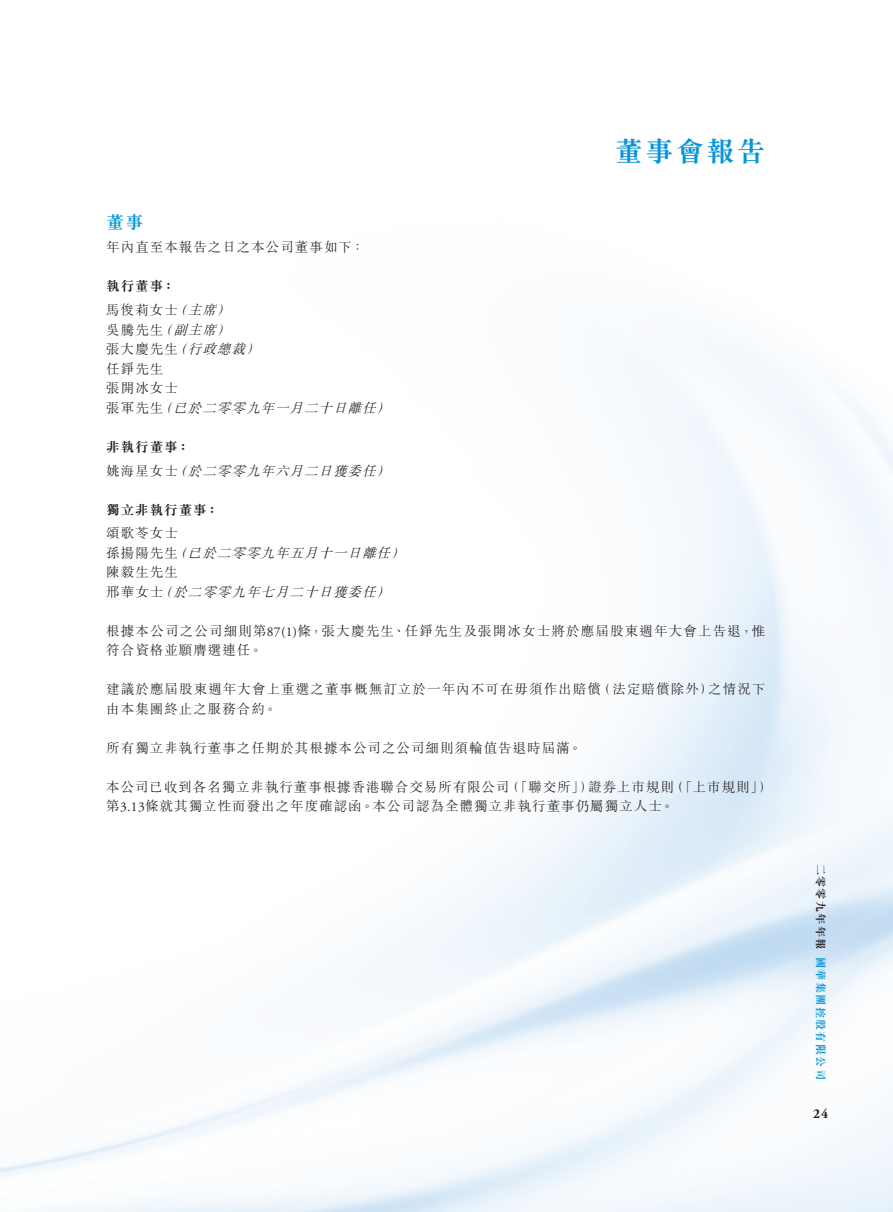
<style>
.page{position:relative;width:893px;height:1212px;background:#fff}
.page>*{position:absolute;margin:0;border:0;box-sizing:border-box;transform-origin:0 0}
.t1{font:700 28.5px "M Sung HK";letter-spacing:.075em;color:#0696d7}
.Heading_1{font:700 18px "M Sung HK";color:#0696d7}
.Body_Text{font:300 13.5px/19.5px "M Sung HK";letter-spacing:.075em;color:#231f20}
.Body_Text-2{font:italic 300 13.5px "M Sung HK";color:#231f20}
.Heading_2{font:700 13.5px "M Sung HK";letter-spacing:.075em;color:#231f20}
.t2{font:700 13.5px "Adobe Garamond Pro";color:#231f20}
.t3{font:700 11.25px "M Sung HK";letter-spacing:.11em;color:#0696d7}
.s1{font-family:"Adobe Garamond Pro";font-weight:400}
.s2{color:#231f20}
</style>
<div class="page">
<p class="Heading_1" style="left:106px;top:213px;width:39px">董事</p>
<p class="Body_Text" style="left:106px;top:237px;width:259px">年內直至本報告之日之本公司董事如下：</p>
<p class="Heading_2" style="left:106px;top:280px;width:71px">執行董事：</p>
<p class="Body_Text-2" style="left:217px;top:301px;width:20px">(</p>
<p class="Body_Text" style="left:106px;top:300px;width:73px">馬俊莉女士</p>
<p class="Body_Text-2" style="left:188px;top:301px;width:34px">主席</p>
<p class="Body_Text-2" style="left:173px;top:301px;width:20px">（</p>
<p class="Body_Text-2" style="left:173px;top:320px;width:49px">副主席</p>
<p class="Body_Text" style="left:106px;top:319px;width:59px">吳騰先生</p>
<p class="Body_Text-2" style="left:158px;top:320px;width:20px">（</p>
<p class="Body_Text-2" style="left:217px;top:320px;width:20px">(</p>
<p class="Body_Text" style="left:106px;top:339px;width:73px">張大慶先生</p>
<p class="Body_Text" style="left:106px;top:358px;width:59px">任錚先生</p>
<p class="Body_Text" style="left:106px;top:378px;width:73px">張開冰女士</p>
<p class="Body_Text-2" style="left:188px;top:340px;width:63px">行政總裁</p>
<p class="Body_Text-2" style="left:173px;top:340px;width:20px">（</p>
<p class="Body_Text-2" style="left:246px;top:340px;width:20px">(</p>
<p class="Body_Text-2" style="left:173px;top:398px;width:208px">已於二零零九年一月二十日離任</p>
<p class="Body_Text" style="left:106px;top:397px;width:59px">張軍先生</p>
<p class="Heading_2" style="left:106px;top:440px;width:85px">非執行董事：</p>
<p class="Body_Text-2" style="left:158px;top:398px;width:20px">（</p>
<p class="Body_Text-2" style="left:377px;top:398px;width:20px">(</p>
<p class="Body_Text-2" style="left:188px;top:461px;width:194px">於二零零九年六月二日獲委任</p>
<p class="Body_Text" style="left:106px;top:460px;width:73px">姚海星女士</p>
<p class="Heading_2" style="left:106px;top:503px;width:114px">獨立非執行董事：</p>
<p class="Body_Text" style="left:106px;top:523px;width:73px">頌歌苓女士</p>
<p class="Body_Text-2" style="left:173px;top:461px;width:20px">（</p>
<p class="Body_Text-2" style="left:377px;top:461px;width:20px">(</p>
<p class="Body_Text-2" style="left:188px;top:543px;width:208px">已於二零零九年五月十一日離任</p>
<p class="Body_Text" style="left:106px;top:542px;width:73px">孫揚陽先生</p>
<p class="Body_Text" style="left:106px;top:562px;width:73px">陳毅生先生</p>
<p class="Body_Text-2" style="left:173px;top:543px;width:20px">（</p>
<p class="Body_Text-2" style="left:391px;top:543px;width:20px">(</p>
<p class="t1" style="left:614px;top:138px;width:152px">董事會報告</p>
<p class="Body_Text-2" style="left:173px;top:582px;width:208px">於二零零九年七月二十日獲委任</p>
<p class="Body_Text" style="left:106px;top:581px;width:59px">邢華女士</p>
<p class="Body_Text" style="left:106px;top:620px;width:661px">根據本公司之公司細則第<span class="s1">87</span> 條<span class="s1">)1(</span> ，張大慶先生、任錚先生及張開冰女士將於應屆股東週年大會上告退，惟符合資格並願膺選連任。</p>
<p class="Body_Text" style="left:708px;top:679px;width:59px">之情況下</p>
<p class="Body_Text-2" style="left:158px;top:582px;width:20px">（</p>
<p class="Body_Text-2" style="left:377px;top:582px;width:20px">(</p>
<p class="Body_Text" style="left:106px;top:679px;width:496px">建議於應屆股東週年大會上重選之董事概無訂立於一年內不可在毋須作出賠償由本集團終止之服務合約。</p>
<p class="Body_Text" style="left:106px;top:737px;width:477px">所有獨立非執行董事之任期於其根據本公司之公司細則須輪值告退時屆滿。</p>
<p class="Body_Text" style="left:597px;top:679px;width:118px">（法定賠償除外）</p>
<p class="Body_Text" style="left:588px;top:776px;width:87px">證券上市規則</p>
<p class="Body_Text" style="left:106px;top:776px;width:569px">本公司已收到各名獨立非執行董事根據香港聯合交易所有限公司<br>第<span class="s1">3.13</span>條就其獨立性而發出之年度確認函。本公司認為全體獨立非執行董事仍屬獨立人士。</p>
<p class="Body_Text" style="left:670px;top:776px;width:95px">（「上市規則「</p>
<p class="Body_Text" style="left:506px;top:776px;width:89px">（「聯交所」）</p>
<p class="Body_Text" style="left:759px;top:776px;width:15px">(</p>
<p class="t3" style="left:826px;top:863px;width:218px;rotate:90deg"><span class="s2">二零零九年年報</span> 國華集團控股有限公司</p>
<p class="t2" style="left:813px;top:1105px;width:16px">24</p>
</div>
